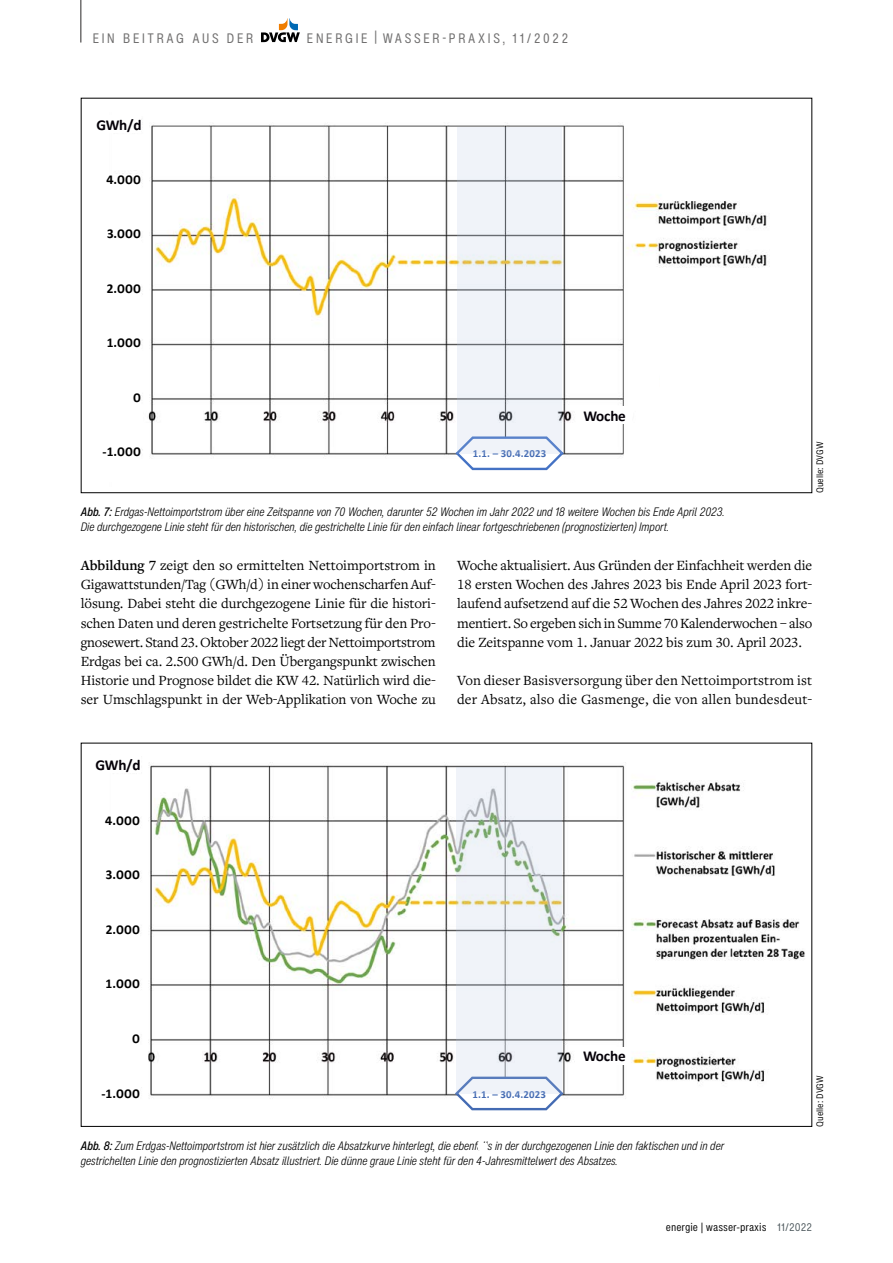
<style>
.page{position:relative;width:893px;height:1263px;background:#fff}
.page>*{position:absolute;margin:0;border:0;box-sizing:border-box;transform-origin:0 0}
.t1{font:700 15.15px "Calibri";letter-spacing:-.015em;color:#050008}
.t2{font:500 condensed 15px "Helvetica Now Text";letter-spacing:.2em;color:#4b565b}
.t3{font:14.7px/19.2px "Freight Text Pro";color:#000;text-align:justify}
.t4{font:700 13.5px "Calibri";letter-spacing:.01em;color:#000}
.t5{font:condensed 13.5px "Helvetica Now Text";letter-spacing:.2em;color:#706f6f}
.t6{font:italic 300 condensed 12px/15px "Helvetica Now Text";color:#000}
.t7{font:700 10.8px "Calibri";letter-spacing:.015em;color:#446bb3}
.t8{font:condensed 10.5px "Helvetica Now Micro";color:#000}
.t9{font:condensed 9px "Helvetica Now Micro";color:#000}
.s1{font-weight:500}
.s2{font-weight:600}
.s3{color:#4b565b}
</style>
<div class="page">
<img style="left:148px;top:762px;width:478px;height:337px">
<div style="left:577px;top:1047px;width:54px;height:17px;background:#fff"></div>
<svg style="left:453px;top:1075px;width:112px;height:36px"></svg>
<div style="left:457px;top:767px;width:105px;height:327px;background:#b3c6e5;opacity:.2"></div>
<img style="left:631px;top:780px;width:174px;height:302px">
<img style="left:122px;top:119px;width:502px;height:338px">
<div style="left:91px;top:115px;width:50px;height:18px;background:#fff"></div>
<div style="left:578px;top:407px;width:53px;height:17px;background:#fff"></div>
<svg style="left:454px;top:435px;width:111px;height:36px"></svg>
<div style="left:457px;top:127px;width:105px;height:327px;background:#b3c6e5;opacity:.2"></div>
<img style="left:626px;top:195px;width:141px;height:34px">
<div style="left:98px;top:174px;width:43px;height:308px;background:#fff"></div>
<img style="left:626px;top:238px;width:144px;height:30px">
<svg style="left:261px;top:18px;width:39px;height:24px"></svg>
<hr style="left:80px;top:0;width:2px;height:43px;background:#706f6f">
<p class="t5" style="left:93px;top:29px;width:162px">EIN BEITRAG AUS DER</p>
<p class="t5" style="left:307px;top:29px;width:263px">ENERGIE | WASSER-PRAXIS, 11/2022</p>
<p class="t2" style="left:89px;top:27px;width:71px">TECHNIK</p>
<p class="t1" style="left:96px;top:114px;width:47px">GWh/d</p>
<p class="t4" style="left:106px;top:171px;width:36px">4.000</p>
<p class="t4" style="left:107px;top:225px;width:35px">3.000</p>
<p class="t4" style="left:107px;top:280px;width:36px">2.000</p>
<p class="t4" style="left:107px;top:334px;width:36px">1.000</p>
<p class="t4" style="left:133px;top:389px;width:9px">0</p>
<p class="t4" style="left:103px;top:443px;width:40px">-1.000</p>
<p class="t7" style="left:439px;top:446px;width:75px">1.1. – 30.4.2023</p>
<p class="t7" style="left:473px;top:446px;width:75px">1 1 – 30.4.2023</p>
<p class="t1" style="left:583px;top:405px;width:44px">Woche</p>
<p class="t6" style="left:81px;top:505px;width:645px"><span class="s1">Abb. 7:</span> Erdgas-Nettoimportstrom über eine Zeitspanne von 70 Wochen, darunter 52 Wochen im Jahr 2022 und 18 weitere Wochen bis Ende April 2023.<br>Die durchgezogene Linie steht für den historischen, die gestrichelte Linie für den einfach linear fortgeschriebenen (prognostizierten) Import.</p>
<p class="t9" style="left:813px;top:493px;width:53px;rotate:-90deg">Quelle: DVGW</p>
<p class="t3" style="left:81px;top:555px;width:357px"><span class="s2">Abbildung 7</span> zeigt den so ermittelten Nettoimportstrom in Gigawattstunden/Tag (GWh/d) in einer wochenscharfen Auf&shy;lösung. Dabei steht die durchgezogene Linie für die histori&shy;schen Daten und deren gestrichelte Fortsetzung für den Pro&shy;gnosewert. Stand 23. Oktober 2022 liegt der Nettoimportstrom Erdgas bei ca. 2.500 GWh/d. Den Übergangspunkt zwischen Historie und Prognose bildet die KW 42. Natürlich wird die&shy;ser Umschlagspunkt in der Web-Applikation von Woche zu</p>
<p class="t3" style="left:457px;top:555px;width:357px">Woche aktualisiert. Aus Gründen der Einfachheit werden die 18 ersten Wochen des Jahres 2023 bis Ende April 2023 fort&shy;laufend aufsetzend auf die 52 Wochen des Jahres 2022 inkre&shy;mentiert. So ergeben sich in Summe 70 Kalenderwochen – also die Zeitspanne vom 1. Januar 2022 bis zum 30. April 2023.</p>
<p class="t3" style="left:457px;top:670px;width:357px">Von dieser Basisversorgung über den Nettoimportstrom ist der Absatz, also die Gasmenge, die von allen bundesdeut-</p>
<p class="t1" style="left:80px;top:754px;width:47px">GWh/d</p>
<p class="t1" style="left:96px;top:754px;width:47px">GWh/d</p>
<p class="t4" style="left:105px;top:812px;width:36px">4.000</p>
<p class="t4" style="left:106px;top:866px;width:35px">3.000</p>
<p class="t4" style="left:106px;top:921px;width:36px">2.000</p>
<p class="t4" style="left:106px;top:975px;width:36px">1.000</p>
<p class="t4" style="left:132px;top:1030px;width:9px">0</p>
<p class="t4" style="left:101px;top:1084px;width:40px">-1.000</p>
<p class="t7" style="left:457px;top:1086px;width:75px">1.1. – 30.4.2023</p>
<p class="t7" style="left:472px;top:1086px;width:75px">1.1. – 30.4.2023</p>
<p class="t1" style="left:583px;top:1045px;width:44px">Woche</p>
<p class="t1" style="left:568px;top:1045px;width:44px">Woche</p>
<p class="t6" style="left:81px;top:1138px;width:645px"><span class="s1">Abb. 8:</span> Zum Erdgas-Nettoimportstrom ist hier zusätzlich die Absatzkurve hinterlegt, die ebenfalls in der durchgezogenen Linie den faktischen und in der gestrichelten Linie den prognostizierten Absatz illustriert. Die dünne graue Linie steht für den 4-Jahresmittelwert des Absatzes.</p>
<p class="t9" style="left:813px;top:1127px;width:53px;rotate:-90deg">Quelle: DVGW</p>
<p class="t8" style="left:666px;top:1220px;width:148px">energie | wasser-praxis <span class="s3">11/2022</span></p>
</div>
